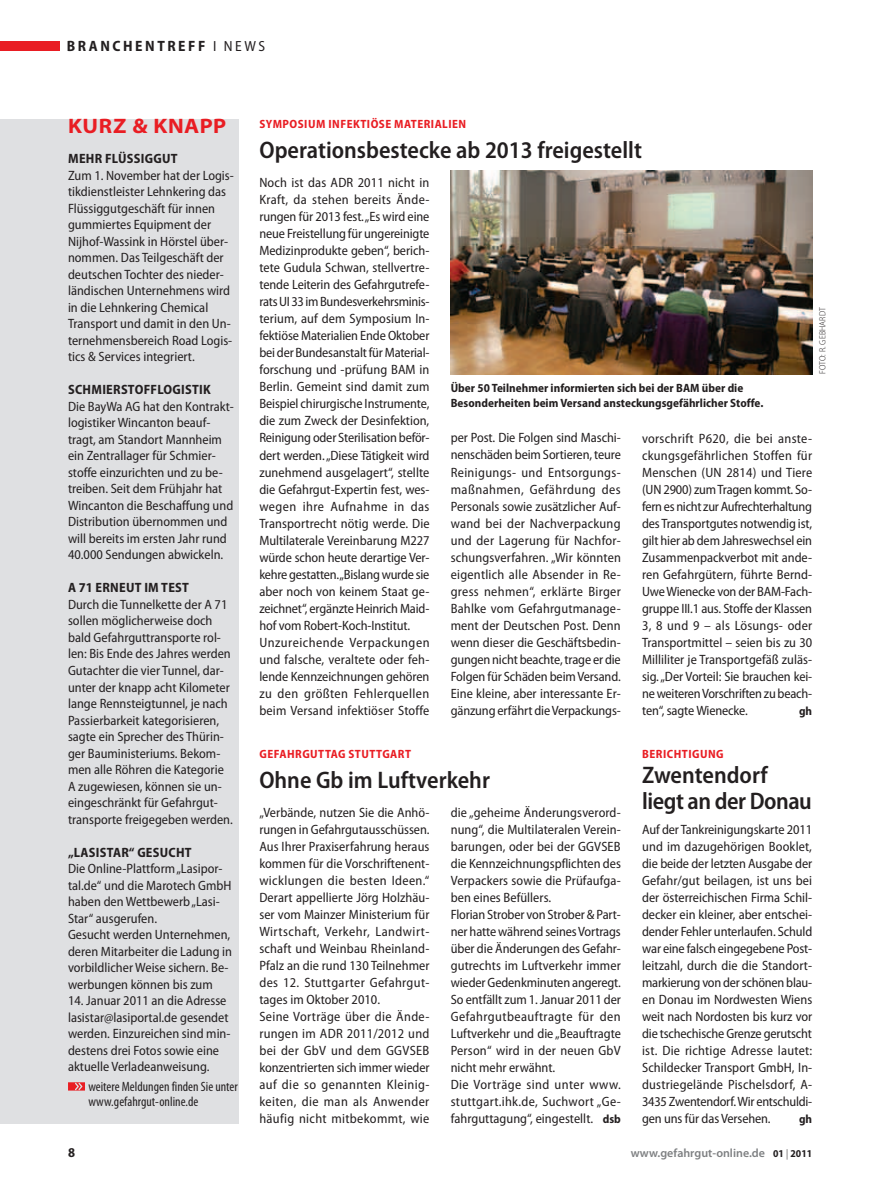
<style>
.page{position:relative;width:893px;height:1187px;background:#fff}
.page>*{position:absolute;margin:0;border:0;box-sizing:border-box;transform-origin:0 0}
.t1{font:600 semi-condensed 24px "Myriad Pro";color:#231f20}
.t2{font:600 semi-condensed 24px/25.5px "Myriad Pro";letter-spacing:-.02em;color:#231f20}
.t3{font:700 semi-expanded 21px "Myriad Pro";letter-spacing:.025em;color:#e91d23}
.t4{font:700 semi-condensed 15px "Myriad Pro";letter-spacing:.17em;color:#231f20}
.t5{font:semi-condensed 13.5px/17px "Myriad Pro";color:#231f20}
.t6{font:700 semi-condensed 13.5px "Myriad Pro";letter-spacing:.02em;color:#231f20}
.t7{font:condensed 13.5px/15px "Myriad Pro";color:#231f20}
.t8{font:700 semi-condensed 12px/15px "Myriad Pro";color:#231f20}
.t9{font:700 semi-condensed 12px "Myriad Pro";letter-spacing:.04em;color:#e91d23}
.t10{font:600 12px "Myriad Pro";color:#7e8082}
.t11{font:300 semi-condensed 9px "Myriad Pro";letter-spacing:.02em;color:#231f20}
.s1{font-weight:400;font-size:14.7px}
.s2{font-weight:700;font-size:12px}
.s3{font-weight:700;font-stretch:semi-condensed;font-size:10.5px;color:#231f20}
.s4{font-weight:300;font-size:10.5px;color:#231f20}
</style>
<div class="page">
<div style="left:0;top:119px;width:238px;height:1004px;background:#dfe0e2"></div>
<svg style="left:68px;top:1082px;width:17px;height:8px"></svg>
<img style="left:451px;top:170px;width:361px;height:204px">
<div style="left:0;top:41px;width:60px;height:10px;background:#e91d23"></div>
<p class="t4" style="left:67px;top:38px;width:168px">BRANC HEN TREFF <span class="s1">i news</span></p>
<h2 class="t3" style="left:68px;top:114px;width:160px">KURZ &amp; KNAPP</h2>
<p class="t6" style="left:68px;top:151px;width:111px">MEHR FLÜSSIGGUT</p>
<p class="t5" style="left:68px;top:167px;width:167px;line-height:16.5px">Zum 1. November hat der Logis&shy;tikdienstleister Lehnkering das<br>Flüssiggutgeschäft für innen gummiertes Equipment der<br>Nijhof-Wassink in Hörstel über&shy;nommen. Das Teilgeschäft der deutschen Tochter des nieder&shy;ländischen Unternehmens wird in die Lehnkering Chemical<br>Transport und damit in den Un&shy;ternehmensbereich Road Logis&shy;tics &amp; Services integriert.</p>
<p class="t6" style="left:68px;top:382px;width:97px">SCHMI ERSTOFFLOGI</p>
<p class="t6" style="left:185px;top:382px;width:21px">STIK</p>
<p class="t5" style="left:68px;top:398px;width:167px;line-height:16.5px">Die BayWa AG hat den Kontrakt&shy;logistiker Wincanton beauf&shy;tragt, am Standort Mannheim ein Zentrallager für Schmier&shy;stoffe einzurichten und zu be&shy;treiben. Seit dem Frühjahr hat<br>Wincanton die Beschaffung und<br>Distribution übernommen und will bereits im ersten Jahr rund<br>40.000 Sendungen abwickeln.</p>
<p class="t6" style="left:68px;top:580px;width:122px">A 71 ERNEUT IM TEST</p>
<p class="t5" style="left:68px;top:596px;width:166px;line-height:16.5px">Durch die Tunnelkette der A 71 sollen möglicherweise doch bald Gefahrguttransporte rol&shy;len: Bis Ende des Jahres werden<br>Gutachter die vier Tunnel, dar&shy;unter der knapp acht Kilometer lange Rennsteigtunnel, je nach<br>Passierbarkeit kategorisieren, sagte ein Sprecher des Thürin&shy;ger Bauministeriums. Bekom&shy;men alle Röhren die Kategorie<br>A zugewiesen, können sie un&shy;eingeschränkt für Gefahrgut&shy;transporte freigegeben werden.</p>
<p class="t6" style="left:68px;top:844px;width:125px">„LASISTAR“ GESUCHT</p>
<p class="t5" style="left:68px;top:860px;width:166px;line-height:16.5px">Die Online-Plattform „Lasipor&shy;tal.de“ und die Marotech GmbH haben den Wettbewerb „Lasi-<br>Star“ ausgerufen.<br>Gesucht werden Unternehmen, deren Mitarbeiter die Ladung in vorbildlicher Weise sichern. Be&shy;werbungen können bis zum</p>
<p class="t5" style="left:68px;top:992px;width:164px;line-height:16.5px">14. Januar 2011 an die Adresse lasistar@lasiportal.de gesendet werden. Einzureichen sind min&shy;destens drei Fotos sowie eine aktuelle Verladeanweisung.</p>
<p class="t7" style="left:88px;top:1078px;width:151px">weitere Meldungen finden Sie unter www.gefahrgut-online.de</p>
<p class="t9" style="left:259px;top:117px;width:23px">SYMPO</p>
<p class="t9" style="left:298px;top:117px;width:168px">SIUM INFEKTIÖSE MATERIALI EN</p>
<h1 class="t1" style="left:259px;top:137px;width:384px">Operationsbestecke ab 2013 freigestellt</h1>
<p class="t5" style="left:259px;top:174px;width:172px">Noch ist das ADR 2011 nicht in Kraft, da stehen bereits Ände&shy;rungen für 2013 fest. „Es wird eine neue Freistellung für ungereinigte Medizinprodukte geben“, berich&shy;tete Gudula Schwan, stellvertre&shy;tende Leiterin des Gefahrgutrefe&shy;rats UI 33 im Bundesverkehrsminis&shy;terium, auf dem Symposium In&shy;fektiöse Materialien Ende Oktober bei der Bundesanstalt für Material&shy;forschung und -prüfung BAM in Berlin. Gemeint sind damit zum Beispiel chirurgische Instrumente, die zum Zweck der Desinfektion, Reinigung oder Sterilisation beför&shy;dert werden. „Diese Tätigkeit wird zunehmend ausgelagert“, stellte die Gefahrgut-Expertin fest, wes&shy;wegen ihre Aufnahme in das Transportrecht nötig werde. Die Multilaterale Vereinbarung M227 würde schon heute derartige Ver&shy;kehre gestatten. „Bislang wurde sie aber noch von keinem Staat ge&shy;zeichnet“, ergänzte Heinrich Maid&shy;hof vom Robert-Koch-Institut.<br>Unzureichende Verpackungen und falsche, veraltete oder feh&shy;lende Kennzeichnungen gehören zu den größten Fehlerquellen beim Versand infektiöser Stoffe</p>
<p class="t11" style="left:817px;top:374px;width:68px;rotate:-90deg">Foto: R. Gebhardt</p>
<p class="t8" style="left:451px;top:380px;width:314px">ÜBER 50 TEILNEHMER INFORMIERTEN SICH BEI DER BAM ÜBER DIE<br>BESONDERHEITEN BEIM VERSAND ANSTECKUNGSGEFÄHRLICHER STOFFE.</p>
<p class="t5" style="left:451px;top:430px;width:172px;text-align:justify">per Post. Die Folgen sind Maschi&shy;nenschäden beim Sortieren, teure Reinigungs- und Entsorgungs&shy;maßnahmen, Gefährdung des Personals sowie zusätzlicher Auf&shy;wand bei der Nachverpackung und der Lagerung für Nachfor&shy;schungsverfahren. „Wir könnten eigentlich alle Absender in Re&shy;gress nehmen“, erklärte Birger Bahlke vom Gefahrgutmanage&shy;ment der Deutschen Post. Denn wenn dieser die Geschäftsbedin&shy;gungen nicht beachte, trage er die Folgen für Schäden beim Versand.<br>Eine kleine, aber interessante Er&shy;gänzung erfährt die Verpackungs-</p>
<p class="t5" style="left:642px;top:430px;width:172px;text-align:justify">vorschrift P620, die bei anste&shy;ckungsgefährlichen Stoffen für Menschen (UN 2814) und Tiere (UN 2900) zum Tragen kommt. So&shy;fern es nicht zur Aufrechterhaltung des Transportgutes notwendig ist, gilt hier ab dem Jahreswechsel ein Zusammenpackverbot mit ande&shy;ren Gefahrgütern, führte Bernd-Uwe Wienecke von der BAM-Fach&shy;gruppe III.1 aus. Stoffe der Klassen 3, 8 und 9 – als Lösungs- oder Transportmittel – seien bis zu 30<br>Milliliter je Transportgefäß zuläs&shy;sig. „Der Vorteil: Sie brauchen kei&shy;ne weiteren Vorschriften zu beach&shy;ten“, sagte Wienecke.</p>
<p class="t8" style="left:799px;top:703px;width:14px">GH</p>
<p class="t9" style="left:259px;top:747px;width:153px">GEFAHRGUTTAG STUTTGART</p>
<h1 class="t1" style="left:259px;top:766px;width:232px">Ohne Gb im Luftverkehr</h1>
<p class="t5" style="left:259px;top:804px;width:172px">„Verbände, nutzen Sie die Anhö&shy;rungen in Gefahrgutausschüssen.<br>Aus Ihrer Praxiserfahrung heraus kommen für die Vorschriftenent&shy;wicklungen die besten Ideen.“<br>Derart appellierte Jörg Holzhäu&shy;ser vom Mainzer Ministerium für<br>Wirtschaft, Verkehr, Landwirt&shy;schaft und Weinbau Rheinland-<br>Pfalz an die rund 130 Teilnehmer des 12. Stuttgarter Gefahrgut&shy;tages im Oktober 2010.<br>Seine Vorträge über die Ände&shy;rungen im ADR 2011/2012 und bei der GbV und dem GGVSEB konzentrierten sich immer wieder auf die so genannten Kleinig&shy;keiten, die man als Anwender häufig nicht mitbekommt, wie</p>
<p class="t5" style="left:451px;top:804px;width:172px">die „geheime Änderungsverord&shy;nung“, die Multilateralen Verein&shy;barungen, oder bei der GGVSEB die Kennzeichnungspflichten des<br>Verpackers sowie die Prüfaufga&shy;ben eines Befüllers.<br>Florian Strober von Strober &amp; Part&shy;ner hatte während seines Vortrags über die Änderungen des Gefahr&shy;gutrechts im Luftverkehr immer wieder Gedenkminuten angeregt.<br>So entfällt zum 1. Januar 2011 der<br>Gefahrgutbeauftragte für den<br>Luftverkehr und die „Beauftragte<br>Person“ wird in der neuen GbV nicht mehr erwähnt.<br>Die Vorträge sind unter www. stuttgart.ihk.de, Suchwort „Ge&shy;fahrguttagung“, eingestellt. <span class="s2">DSB</span></p>
<p class="t9" style="left:642px;top:747px;width:74px">BERICHTIGUNG</p>
<h1 class="t2" style="left:642px;top:762px;width:171px">Zwentendorf liegt an der Donau</h1>
<p class="t5" style="left:642px;top:821px;width:172px;text-align:justify">Auf der Tankreinigungskarte 2011 und im dazugehörigen Booklet, die beide der letzten Ausgabe der Gefahr/gut beilagen, ist uns bei der österreichischen Firma Schil&shy;decker ein kleiner, aber entschei&shy;dender Fehler unterlaufen. Schuld war eine falsch eingegebene Post&shy;leitzahl, durch die die Standort&shy;markierung von der schönen blau&shy;en Donau im Nordwesten Wiens weit nach Nordosten bis kurz vor die tschechische Grenze gerutscht ist. Die richtige Adresse lautet:<br>Schildecker Transport GmbH, In&shy;dustriegelände Pischelsdorf, A-3435 Zwentendorf. Wir entschuldi&shy;gen uns für das Versehen.</p>
<p class="t8" style="left:799px;top:1111px;width:14px">GH</p>
<p class="t6" style="left:68px;top:1144px;width:8px">8</p>
<p class="t10" style="left:631px;top:1145px;width:183px">www.gefahrgut-online.de <span class="s3">01</span> <span class="s4">|</span> <span class="s3">2011</span></p>
</div>
